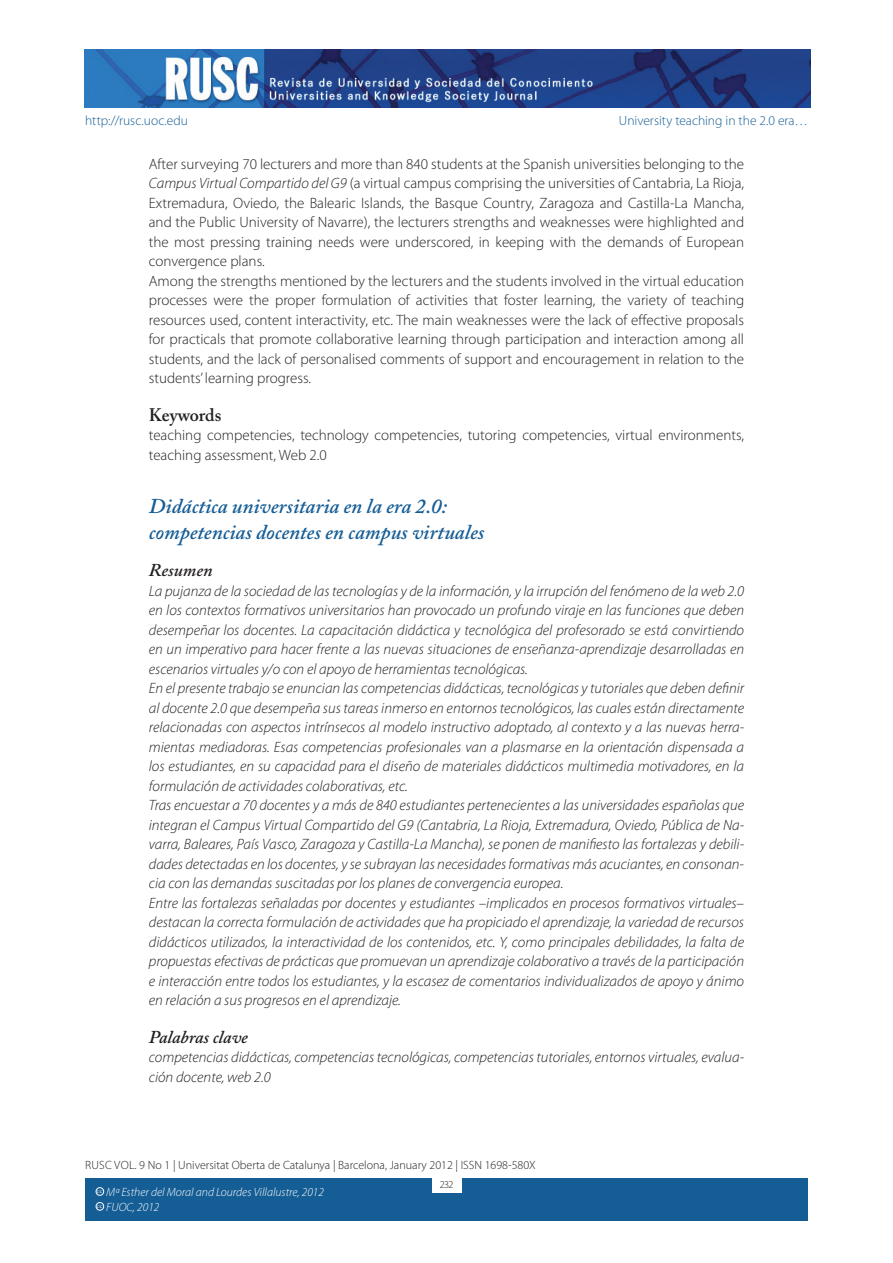
<style>
.page{position:relative;width:893px;height:1263px;background:#fff}
.page>*{position:absolute;margin:0;border:0;box-sizing:border-box;transform-origin:0 0}
.t1{font:italic 600 21px/25.5px "Adobe Caslon Pro";color:#155d95}
.t2{font:italic 600 18px "Adobe Caslon Pro";color:#231f20}
.t3{font:600 18px "Adobe Caslon Pro";color:#231f20}
.t4{font:italic 300 15px/19.5px "Myriad Pro";color:#231f20}
.t5{font:300 15px/19.5px "Myriad Pro";color:#231f20}
.t6{font:300 13.5px "Myriad Pro";color:#155d95}
.t7{font:300 12px "Myriad Pro";color:#231f20}
.t8{font:italic 300 12px/15px "Myriad Pro";color:#fff}
.t9{font:300 10.5px "Myriad Pro";color:#231f20}
.t10{font:600 3.9px "Adobe Caslon Pro";color:#fff}
.s1{font-style:italic}
</style>
<div class="page">
<div style="left:85px;top:1178px;width:723px;height:42px;background:#155d95"></div>
<div style="left:432px;top:1176px;width:29px;height:17px;background:#fff"></div>
<img style="left:85px;top:50px;width:725px;height:57px">
<div style="left:96px;top:1187px;width:8px;height:8px;border:1px solid #fff;border-radius:50%"></div>
<div style="left:96px;top:1202px;width:8px;height:8px;border:1px solid #fff;border-radius:50%"></div>
<p class="t6" style="left:85px;top:112px;width:105px">http://rusc.uoc.edu</p>
<p class="t6" style="left:619px;top:112px;width:190px">University teaching in the 2.0 era…</p>
<p class="t5" style="left:149px;top:154px;width:597px">After surveying 70 lecturers and more than 840 students at the Spanish universities belonging to the <span class="s1">Campus Virtual Compartido del G9</span> (a virtual campus comprising the universities of Cantabria, La Rioja, Extremadura, Oviedo, the Balearic Islands, the Basque Country, Zaragoza and Castilla-La Mancha, and the Public University of Navarre), the lecturers strengths and weaknesses were highlighted and the most pressing training needs were underscored, in keeping with the demands of European convergence plans.<br>Among the strengths mentioned by the lecturers and the students involved in the virtual education processes were the proper formulation of activities that foster learning, the variety of teaching resources used, content interactivity, etc. The main weaknesses were the lack of effective proposals for practicals that promote collaborative learning through participation and interaction among all students, and the lack of personalised comments of support and encouragement in relation to the students’ learning progress.</p>
<p class="t3" style="left:149px;top:404px;width:74px">Keywords</p>
<p class="t5" style="left:149px;top:425px;width:597px">teaching competencies, technology competencies, tutoring competencies, virtual environments, teaching assessment, Web 2.0</p>
<p class="t1" style="left:149px;top:493px;width:337px">Didáctica universitaria en la era 2.0: competencias docentes en campus virtuales</p>
<p class="t2" style="left:149px;top:559px;width:65px">Resumen</p>
<p class="t4" style="left:149px;top:581px;width:597px">La pujanza de la sociedad de las tecnologías y de la información, y la irrupción del fenómeno de la web 2.0 en los contextos formativos universitarios han provocado un profundo viraje en las funciones que deben desempeñar los docentes. La capacitación didáctica y tecnológica del profesorado se está convirtiendo en un imperativo para hacer frente a las nuevas situaciones de enseñanza-aprendizaje desarrolladas en escenarios virtuales y/o con el apoyo de herramientas tecnológicas.<br>En el presente trabajo se enuncian las competencias didácticas, tecnológicas y tutoriales que deben definir al docente 2.0 que desempeña sus tareas inmerso en entornos tecnológicos, las cuales están directamente relacionadas con aspectos intrínsecos al modelo instructivo adoptado, al contexto y a las nuevas herra&shy;mientas mediadoras. Esas competencias profesionales van a plasmarse en la orientación dispensada a los estudiantes, en su capacidad para el diseño de materiales didácticos multimedia motivadores, en la formulación de actividades colaborativas, etc.<br>Tras encuestar a 70 docentes y a más de 840 estudiantes pertenecientes a las universidades españolas que integran el Campus Virtual Compartido del G9 (Cantabria, La Rioja, Extremadura, Oviedo, Pública de Na&shy;varra, Baleares, País Vasco, Zaragoza y Castilla-La Mancha), se ponen de manifiesto las fortalezas y debili&shy;dades detectadas en los docentes, y se subrayan las necesidades formativas más acuciantes, en consonan&shy;cia con las demandas suscitadas por los planes de convergencia europea.<br>Entre las fortalezas señaladas por docentes y estudiantes –implicados en procesos formativos virtuales– destacan la correcta formulación de actividades que ha propiciado el aprendizaje, la variedad de recursos didácticos utilizados, la interactividad de los contenidos, etc. Y, como principales debilidades, la falta de propuestas efectivas de prácticas que promuevan un aprendizaje colaborativo a través de la participación e interacción entre todos los estudiantes, y la escasez de comentarios individualizados de apoyo y ánimo en relación a sus progresos en el aprendizaje.</p>
<p class="t2" style="left:149px;top:1026px;width:101px">Palabras clave</p>
<p class="t4" style="left:149px;top:1047px;width:597px">competencias didácticas, competencias tecnológicas, competencias tutoriales, entornos virtuales, evalua&shy;ción docente, web 2.0</p>
<p class="t7" style="left:85px;top:1158px;width:452px">RUSC vol. 9 no 1 | Universitat Oberta de Catalunya | Barcelona, January 2012 | ISSN 1698-580X</p>
<p class="t8" style="left:106px;top:1184px;width:219px">Mª Esther del Moral and Lourdes Villalustre, 2012<br>FUOC, 2012</p>
<p class="t9" style="left:440px;top:1178px;width:15px">232</p>
<p class="t10" style="left:97px;top:1189px;width:7px">CC</p>
<p class="t10" style="left:97px;top:1204px;width:7px">CC</p>
</div>
